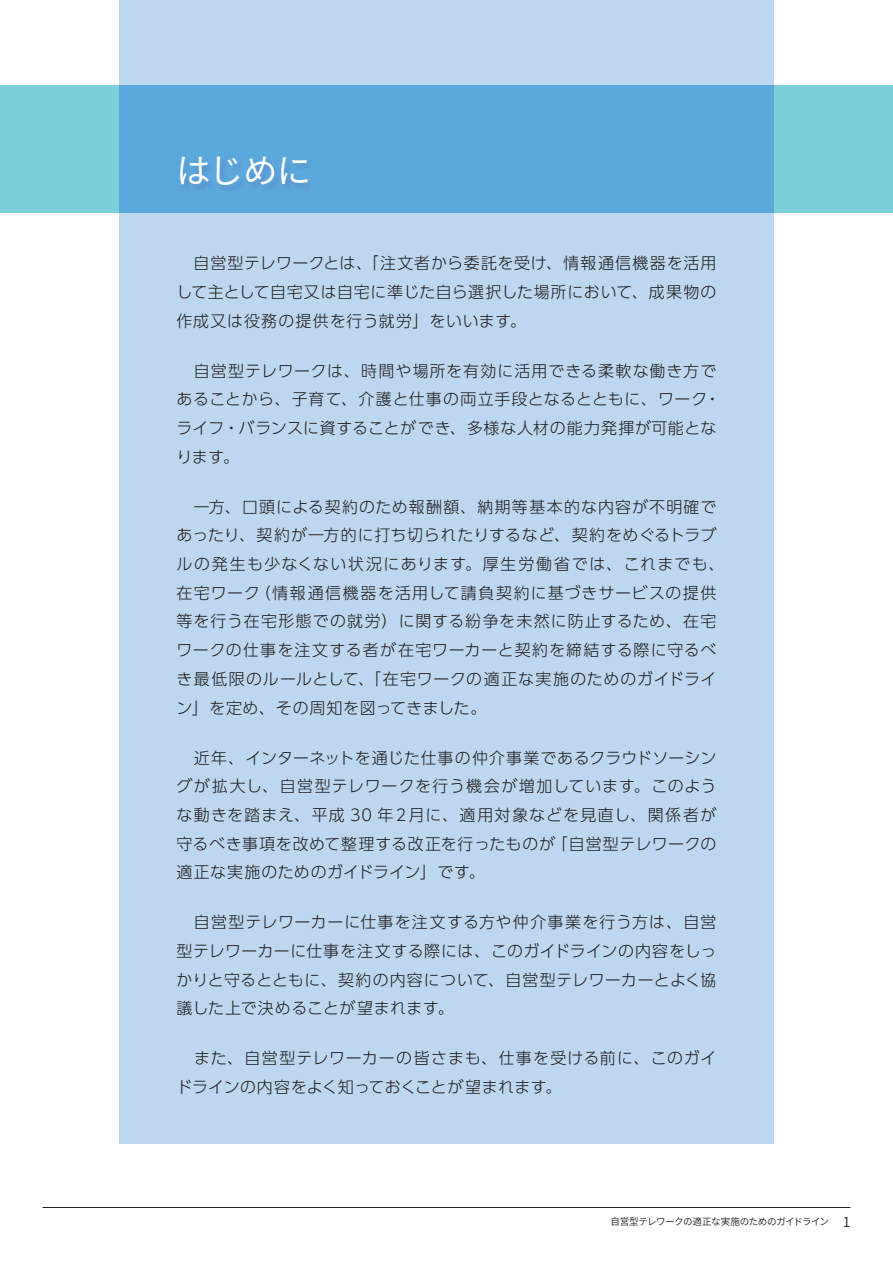
<style>
.page{position:relative;width:893px;height:1263px;background:#fff}
.page>*{position:absolute;margin:0;border:0;box-sizing:border-box;transform-origin:0 0}
.t1{font:34.05px "Source Han Sans JP";color:#fff}
.t2{font:300 15.9px/28.7px "UD Shin Go Pr 6 N";letter-spacing:.05em;color:#231f20;text-align:justify}
.t3{font:9.6px "Source Han Sans JP";letter-spacing:-.05em;color:#231f20}
.s1{font-size:13.8px}
</style>
<div class="page">
<div style="left:119px;top:0;width:655px;height:1144px;background:#bcd7ef"></div>
<div style="left:0;top:85px;width:134px;height:128px;background:#7ccfd7"></div>
<div style="left:757px;top:85px;width:136px;height:128px;background:#7ccfd7"></div>
<div style="left:119px;top:85px;width:655px;height:128px;background:#5ba8dc"></div>
<hr style="left:43px;top:1207px;width:807px;height:1px;background:#231f20">
<div style="left:180px;top:157px;width:136px;height:37px;background:#5ba4d9"></div>
<h1 class="t1" style="left:176px;top:151px;width:136px">はじめに</h1>
<p class="t2" style="left:176px;top:248px;width:541px">　自営型テレワークとは、「注文者から委託を受け、情報通信機器を活用して主として自宅又は自宅に準じた自ら選択した場所において、成果物の作成又は役務の提供を行う就労」をいいます。</p>
<p class="t2" style="left:176px;top:356px;width:545px;text-align:left">　自営型テレワークは、時間や場所を有効に活用できる柔軟な働き方であることから、子育て、介護と仕事の両立手段となるとともに、ワーク・ライフ・バランスに資することができ、多様な人材の能力発揮が可能となります。</p>
<p class="t2" style="left:176px;top:492px;width:549px;text-align:left">　一方、口頭による契約のため報酬額、納期等基本的な内容が不明確であったり、契約が一方的に打ち切られたりするなど、契約をめぐるトラブルの発生も少なくない状況にあります。厚生労働省では、これまでも、在宅ワーク（情報通信機器を活用して請負契約に基づきサービスの提供等を行う在宅形態での就労）に関する紛争を未然に防止するため、在宅ワークの仕事を注文する者が在宅ワーカーと契約を締結する際に守るべき最低限のルールとして、「在宅ワークの適正な実施のためのガイドライン」を定め、その周知を図ってきました。</p>
<p class="t2" style="left:176px;top:742px;width:542px">　近年、インターネットを通じた仕事の仲介事業であるクラウドソーシングが拡大し、自営型テレワークを行う機会が増加しています。このような動きを踏まえ、平成 30 年２月に、適用対象などを見直し、関係者が守るべき事項を改めて整理する改正を行ったものが「自営型テレワークの適正な実施のためのガイドライン」です。</p>
<p class="t2" style="left:176px;top:907px;width:542px">　自営型テレワーカーに仕事を注文する方や仲介事業を行う方は、自営型テレワーカーに仕事を注文する際には、このガイドラインの内容をしっかりと守るとともに、契約の内容について、自営型テレワーカーとよく協議した上で決めることが望まれます。</p>
<p class="t2" style="left:176px;top:1043px;width:541px">　また、自営型テレワーカーの皆さまも、仕事を受ける前に、このガイドラインの内容をよく知っておくことが望まれます。</p>
<p class="t3" style="left:611px;top:1216px;width:241px">自営型テレワークの適正な実施のためのガイドライン <span class="s1">1</span></p>
</div>
